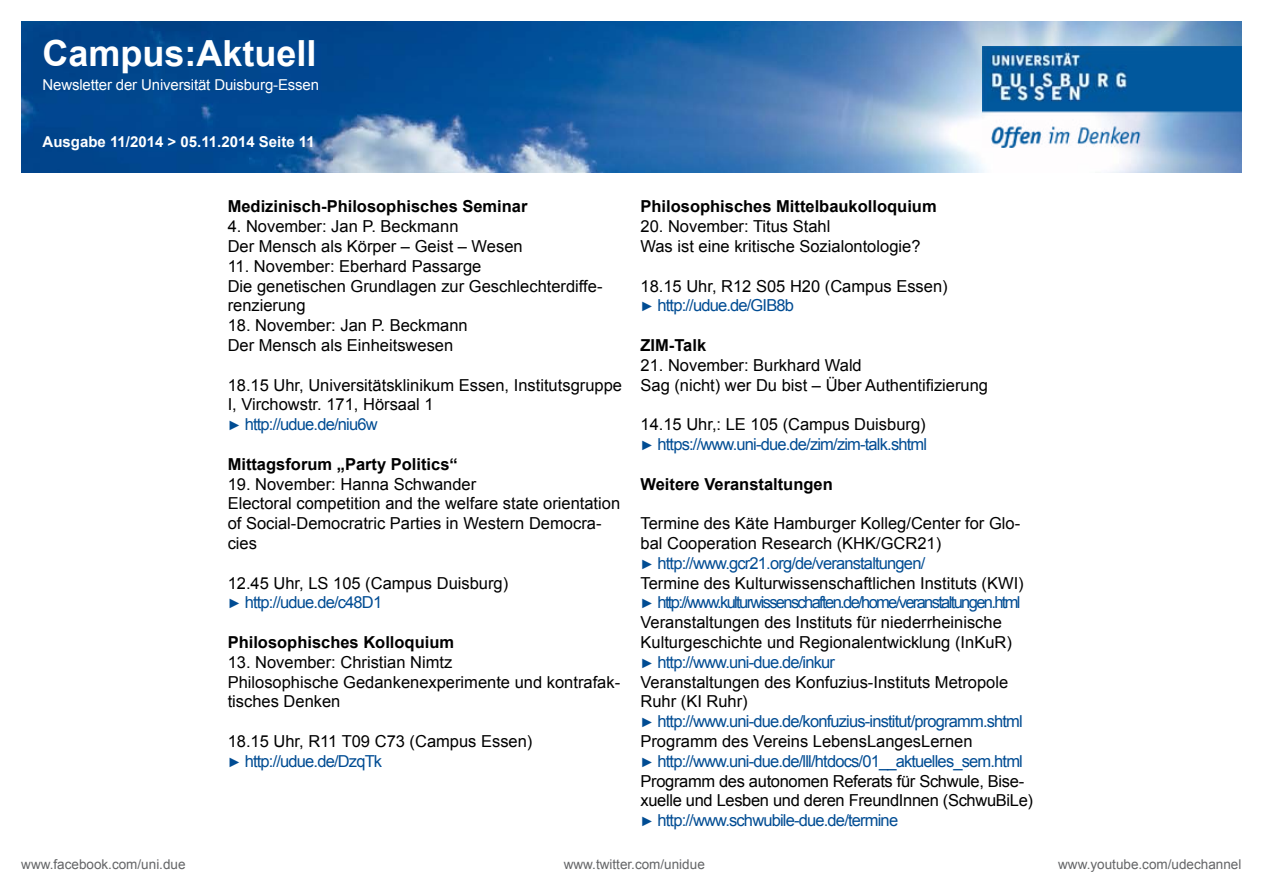
<style>
.page{position:relative;width:1263px;height:893px;background:#fff}
.page>*{position:absolute;margin:0;border:0;box-sizing:border-box;transform-origin:0 0}
.t1{font:700 36px "Arial";color:#fff}
.t2{font:16.5px/19.8px "Arial";color:#000}
.t3{font:700 16.5px "Arial";color:#000}
.t4{font:16.5px/19.8px "Arial";letter-spacing:-.05em;color:#004c93}
.t5{font:15px "Arial";letter-spacing:-.01em;color:#fff}
.t6{font:700 15px "Arial";color:#fff}
.t7{font:13.5px "Arial";color:#646567}
.s1{font-size:13.5px;color:#004c93}
.s2{color:#004c93}
.s3{color:#000}
.s4{font-size:13.5px}
</style>
<div class="page">
<img style="left:21px;top:21px;width:1221px;height:152px">
<img style="left:982px;top:47px;width:260px;height:100px">
<h1 class="t1" style="left:43px;top:29px;width:276px">Campus:Aktuell</h1>
<p class="t5" style="left:43px;top:74px;width:278px">Newsletter der Universität Duisburg-Essen</p>
<p class="t6" style="left:43px;top:132px;width:274px">Ausgabe 11/2014 &gt; 05.11.2014 Seite 11</p>
<p class="t3" style="left:228px;top:196px;width:302px">Medizinisch-Philosophisches Seminar</p>
<p class="t2" style="left:228px;top:217px;width:296px">4. November: Jan P. Beckmann<br>Der Mensch als Körper – Geist – Wesen</p>
<p class="t2" style="left:228px;top:256px;width:376px">11. November: Eberhard Passarge<br>Die genetischen Grundlagen zur Geschlechterdiffe&shy;renzierung</p>
<p class="t2" style="left:228px;top:316px;width:241px">18. November: Jan P. Beckmann<br>Der Mensch als Einheitswesen</p>
<p class="t2" style="left:228px;top:375px;width:396px">18.15 Uhr, Universitätsklinikum Essen, Institutsgruppe<br>I, Virchowstr. 171, Hörsaal 1<br><span class="s1">►</span> <span class="s2">http://udue.de/niu6w</span></p>
<p class="t3" style="left:228px;top:453px;width:232px">Mittagsforum „Party Politics“</p>
<p class="t2" style="left:228px;top:474px;width:394px">19. November: Hanna Schwander<br>Electoral competition and the welfare state orientation of Social-Democratric Parties in Western Democra&shy;cies</p>
<p class="t2" style="left:228px;top:573px;width:282px">12.45 Uhr, LS 105 (Campus Duisburg) <span class="s1">►</span> <span class="s2">http://udue.de/c48D1</span></p>
<p class="t3" style="left:228px;top:631px;width:228px">Philosophisches Kolloquium</p>
<p class="t2" style="left:228px;top:652px;width:394px">13. November: Christian Nimtz<br>Philosophische Gedankenexperimente und kontrafak&shy;tisches Denken</p>
<p class="t2" style="left:228px;top:731px;width:306px">18.15 Uhr, R11 T09 C73 (Campus Essen) <span class="s1">►</span> <span class="s2">http://udue.de/DzqTk</span></p>
<p class="t3" style="left:640px;top:196px;width:298px">Philosophisches Mittelbaukolloquium</p>
<p class="t2" style="left:640px;top:217px;width:281px">20. November: Titus Stahl<br>Was ist eine kritische Sozialontologie?</p>
<p class="t2" style="left:640px;top:276px;width:309px">18.15 Uhr, R12 S05 H20 (Campus Essen) <span class="s1">►</span> <span class="s2">http://udue.de/GIB8b</span></p>
<p class="t3" style="left:640px;top:334px;width:67px">ZIM-Talk</p>
<p class="t2" style="left:640px;top:355px;width:349px">21. November: Burkhard Wald<br>Sag (nicht) wer Du bist – Über Authentifizierung</p>
<p class="t4" style="left:640px;top:415px;width:288px"><span class="s3">14.15 Uhr,: LE 105 (Campus Duisburg) </span><span class="s4">►</span> https://www.uni-due.de/zim/zim-talk.shtml</p>
<p class="t3" style="left:640px;top:473px;width:194px">Weitere Veranstaltungen</p>
<p class="t2" style="left:640px;top:514px;width:394px">Termine des Käte Hamburger Kolleg/Center for Glo&shy;bal Cooperation Research (KHK/GCR21)<br><span class="s1">►</span> <span class="s2">http://www.gcr21.org/de/veranstaltungen/<br></span>Termine des Kulturwissenschaftlichen Instituts (KWI) <span class="s1">►</span> <span class="s2">http://www.kulturwissenschaften.de/home/veranstaltungen.html </span>Veranstaltungen des Instituts für niederrheinische Kulturgeschichte und Regionalentwicklung (InKuR)<br><span class="s1">►</span> <span class="s2">http://www.uni-due.de/inkur<br></span>Veranstaltungen des Konfuzius-Instituts Metropole Ruhr (KI Ruhr)<br><span class="s1">►</span> <span class="s2">http://www.uni-due.de/konfuzius-institut/programm.shtml </span>Programm des Vereins LebensLangesLernen<br><span class="s1">►</span> <span class="s2">http://www.uni-due.de/lll/htdocs/01__aktuelles_sem.html </span>Programm des autonomen Referats für Schwule, Bise&shy;xuelle und Lesben und deren FreundInnen (SchwuBiLe) <span class="s1">►</span> <span class="s2">http://www.schwubile-due.de/termine</span></p>
<p class="t7" style="left:21px;top:855px;width:166px">www.facebook.com/uni.due</p>
<p class="t7" style="left:564px;top:855px;width:143px">www.twitter.com/unidue</p>
<p class="t7" style="left:1058px;top:855px;width:185px">www.youtube.com/udechannel</p>
</div>
